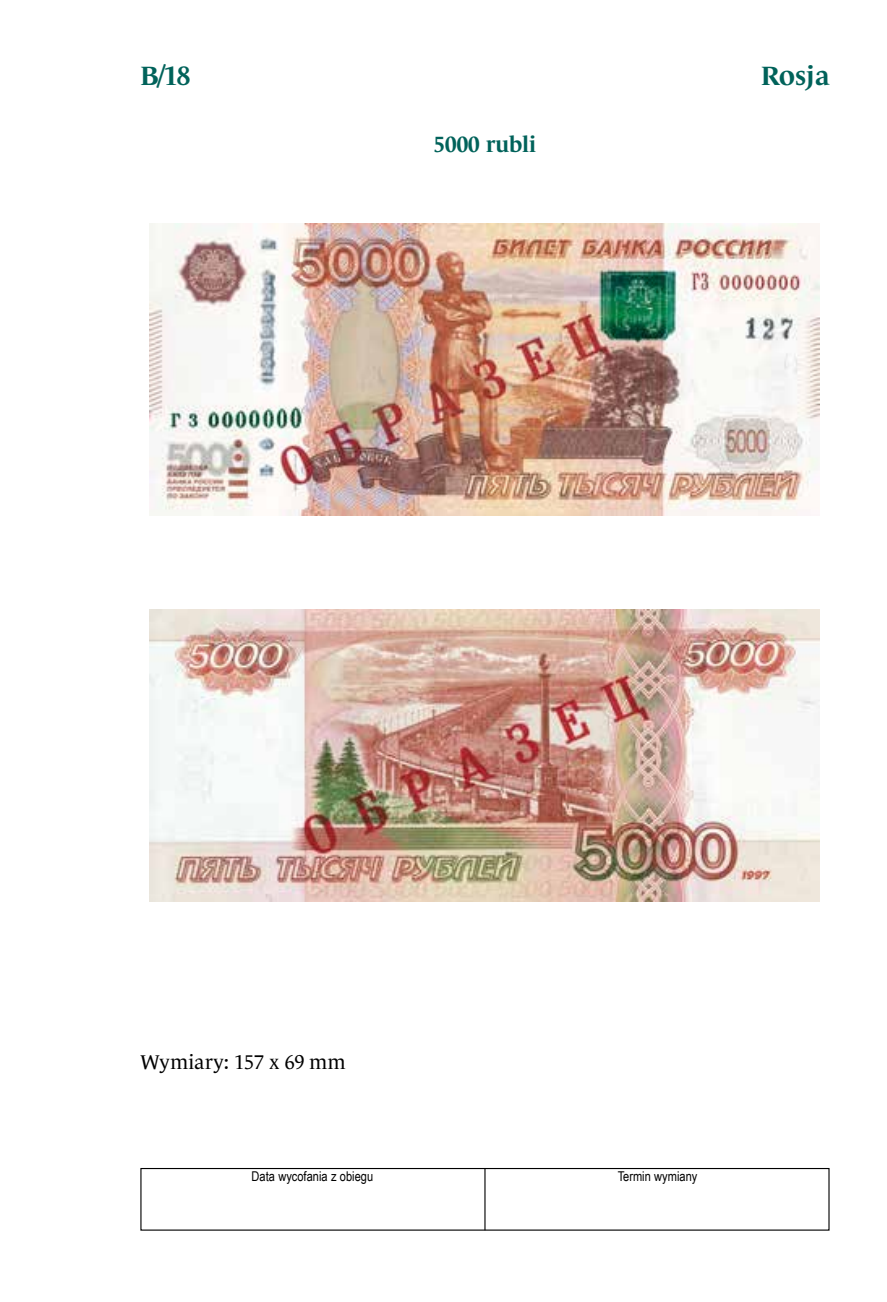
<style>
.page{position:relative;width:887px;height:1302px;background:#fff}
.page>*{position:absolute;margin:0;border:0;box-sizing:border-box;transform-origin:0 0}
.t1{font:600 expanded 27px "Le Monde Journal Pro";color:#00625a}
.t2{font:600 expanded 22.5px "Le Monde Journal Pro";color:#00625a}
.t3{font:20.25px "Le Monde Journal Pro";letter-spacing:.01em;color:#000}
.t4{font:13.5px "Arial Narrow";color:#000}
</style>
<div class="page">
<div style="left:140px;top:1167px;width:689px;height:63px;border:1px solid #000"></div>
<hr style="left:484px;top:1167px;width:1px;height:62px;background:#000">
<img style="left:150px;top:223px;width:670px;height:292px">
<img style="left:150px;top:609px;width:670px;height:292px">
<h1 class="t1" style="left:140px;top:55px;width:52px">B/18</h1>
<h1 class="t1" style="left:761px;top:55px;width:70px">Rosja</h1>
<h2 class="t2" style="left:434px;top:127px;width:104px">5000 rubli</h2>
<h3 class="t3" style="left:140px;top:1046px;width:207px">Wymiary: 157 x 69 mm</h3>
<p class="t4" style="left:251px;top:1166px;width:123px">Data wycofania z obiegu</p>
<p class="t4" style="left:617px;top:1166px;width:81px">Termin wymiany</p>
</div>
